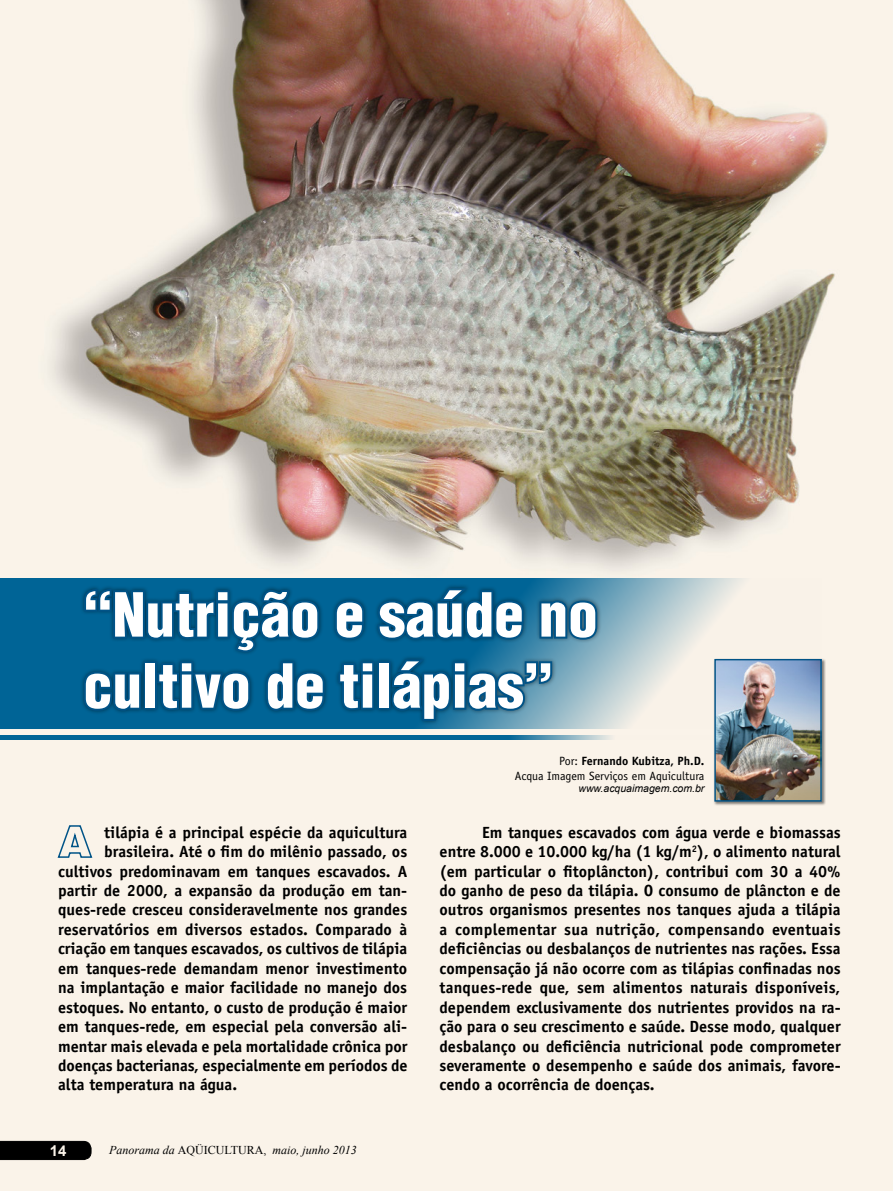
<style>
.page{position:relative;width:893px;height:1191px;background:#fff}
.page>*{position:absolute;margin:0;border:0;box-sizing:border-box;transform-origin:0 0}
.t1{font:900 condensed 59.25px/71.1px "Helvetica LT Std";color:#fff}
.t2{font:700 16.2px/19.5px "Officina Sans Std";color:#000;text-align:justify}
.t3{font:700 15px "Arial";color:#fff}
.t4{font:12px/14.4px "Officina Sans Std";color:#000;text-align:right}
.t5{font:italic 12px "Times New Roman";color:#000}
.t6{font:italic 10.5px "Arial";color:#000}
.s1{font-style:normal}
.s2{font-weight:700}
</style>
<div class="page">
<img style="left:0;top:0;width:892px;height:1191px">
<svg style="left:0;top:578px;width:822px;height:150px;background:#86b0c2"></svg>
<hr style="left:892px;top:0;width:1px;height:1191px;background:#f9f4ea">
<div style="left:80px;top:583px;width:521px;height:142px;background:#000;opacity:.5"></div>
<svg style="left:333px;top:598px;width:33px;height:43px"></svg>
<svg style="left:376px;top:585px;width:150px;height:56px;background:#004f7b"></svg>
<svg style="left:537px;top:598px;width:62px;height:43px;background:#1b5a7e"></svg>
<svg style="left:82px;top:587px;width:245px;height:125px;background:#00517e"></svg>
<svg style="left:336px;top:659px;width:40px;height:53px;background:#004d79"></svg>
<div style="left:377px;top:661px;width:14px;height:48px;border:4px solid #005387"></div>
<svg style="left:390px;top:656px;width:164px;height:67px;background:#1b6389"></svg>
<svg style="left:57px;top:824px;width:36px;height:35px"></svg>
<svg style="left:0;top:735px;width:714px;height:5px;background:#3482a7"></svg>
<div style="left:714px;top:658px;width:112px;height:147px;background:#000;opacity:.5"></div>
<img style="left:716px;top:661px;width:104px;height:138px">
<div style="left:714px;top:659px;width:108px;height:142px;border:1px solid #005387"></div>
<h1 class="t1" style="left:83px;top:579px;width:516px">“Nutrição e saúde no cultivo de tilápias”</h1>
<p class="t2" style="left:104px;top:822px;width:304px">tilápia é a principal espécie da aquicultura</p>
<p class="t2" style="left:104px;top:841px;width:304px">brasileira. Até o fim do milênio passado, os</p>
<p class="t2" style="left:58px;top:861px;width:351px">cultivos predominavam em tanques escavados. A</p>
<p class="t2" style="left:58px;top:880px;width:351px">partir de 2000, a expansão da produção em tan-</p>
<p class="t2" style="left:58px;top:900px;width:351px">ques-rede cresceu consideravelmente nos grandes</p>
<p class="t2" style="left:58px;top:919px;width:351px">reservatórios em diversos estados. Comparado à</p>
<p class="t2" style="left:58px;top:939px;width:350px">criação em tanques escavados, os cultivos de tilápia</p>
<p class="t2" style="left:58px;top:958px;width:350px">em tanques-rede demandam menor investimento</p>
<p class="t2" style="left:58px;top:977px;width:351px">na implantação e maior facilidade no manejo dos</p>
<p class="t2" style="left:58px;top:997px;width:351px">estoques. No entanto, o custo de produção é maior</p>
<p class="t2" style="left:58px;top:1016px;width:351px">em tanques-rede, em especial pela conversão ali-</p>
<p class="t2" style="left:58px;top:1036px;width:351px">mentar mais elevada e pela mortalidade crônica por</p>
<p class="t2" style="left:58px;top:1055px;width:351px">doenças bacterianas, especialmente em períodos de</p>
<p class="t2" style="left:58px;top:1075px;width:181px">alta temperatura na água.</p>
<p class="t3" style="left:50px;top:1140px;width:18px">14</p>
<p class="t5" style="left:109px;top:1141px;width:249px">Panorama da <span class="s1">AQÜICULTURA,</span> maio, junho 2013</p>
<p class="t4" style="left:515px;top:754px;width:191px">Por: <span class="s2">Fernando Kubitza, Ph.D.<br></span>Acqua Imagem Serviços em Aquicultura</p>
<p class="t6" style="left:578px;top:781px;width:128px">www.acquaimagem.com.br</p>
<p class="t2" style="left:440px;top:822px;width:403px;text-indent:43px">Em tanques escavados com água verde e biomassas entre 8.000 e 10.000 kg/ha (1 kg/m<sup>2</sup>), o alimento natural (em particular o fitoplâncton), contribui com 30 a 40% do ganho de peso da tilápia. O consumo de plâncton e de outros organismos presentes nos tanques ajuda a tilápia a complementar sua nutrição, compensando eventuais deficiências ou desbalanços de nutrientes nas rações. Essa compensação já não ocorre com as tilápias confinadas nos tanques-rede que, sem alimentos naturais disponíveis, dependem exclusivamente dos nutrientes providos na ra&shy;ção para o seu crescimento e saúde. Desse modo, qualquer desbalanço ou deficiência nutricional pode comprometer severamente o desempenho e saúde dos animais, favore&shy;cendo a ocorrência de doenças.</p>
</div>
